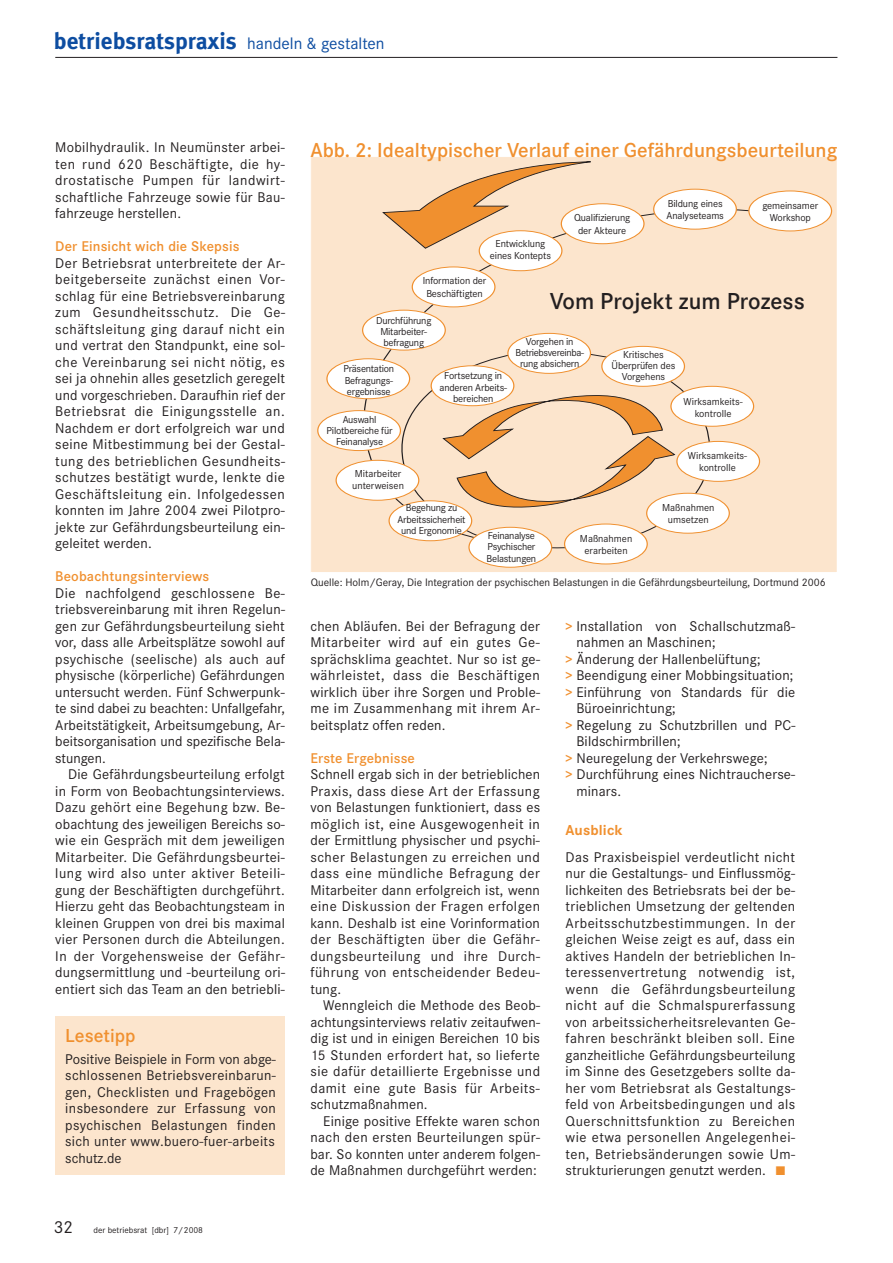
<style>
.page{position:relative;width:893px;height:1263px;background:#fff}
.page>*{position:absolute;margin:0;border:0;box-sizing:border-box;transform-origin:0 0}
.t1{font:600 24px "Corporate S";color:#231f20}
.t2{font:700 23.25px "Meta Plus";color:#0d4da1}
.t3{font:600 21px "Corporate S";color:#f0902f}
.t4{font:600 19.5px "Corporate S";color:#f0902f}
.t5{font:700 15px "Corporate S";letter-spacing:.01em;color:#f0902f}
.t6{font:14.7px/16.5px "Corporate S";letter-spacing:.01em;color:#231f20;text-align:justify}
.t7{font:600 14.7px "Corporate S";letter-spacing:.01em;color:#f0902f}
.t8{font:11.25px "Corporate S";color:#231f20}
.t9{font:10.5px/11.2px "Corporate S";letter-spacing:-.015em;color:#231f20;text-align:center}
.t10{font:9px "Corporate S";color:#231f20}
.s1{font-family:"Corporate S";font-weight:400;font-size:17.25px}
.s2{font-size:18px}
.s3{font-weight:600;font-size:13.95px;color:#f0902f}
.s4{color:#fff}
.s5{color:#f0902f}
</style>
<div class="page">
<div style="left:55px;top:1016px;width:230px;height:158px;background:#fce5cd"></div>
<hr style="left:55px;top:57px;width:782px;height:1px;background:#231f20">
<div style="left:311px;top:157px;width:526px;height:415px;background:#fce5cd"></div>
<svg style="left:453px;top:161px;width:138px;height:28px"></svg>
<svg style="left:318px;top:189px;width:513px;height:378px"></svg>
<div style="left:748px;top:190px;width:84px;height:41px;border:1px solid #f0902f;border-radius:50%"></div>
<div style="left:653px;top:189px;width:84px;height:41px;border:1px solid #f0902f;border-radius:50%"></div>
<div style="left:561px;top:203px;width:83px;height:41px;border:1px solid #f0902f;border-radius:50%"></div>
<div style="left:479px;top:230px;width:83px;height:41px;border:1px solid #f0902f;border-radius:50%"></div>
<div style="left:412px;top:266px;width:83px;height:41px;border:1px solid #f0902f;border-radius:50%"></div>
<div style="left:362px;top:310px;width:84px;height:41px;border:1px solid #f0902f;border-radius:50%"></div>
<div style="left:507px;top:333px;width:84px;height:41px;border:1px solid #f0902f;border-radius:50%"></div>
<div style="left:431px;top:365px;width:83px;height:41px;border:1px solid #f0902f;border-radius:50%"></div>
<div style="left:326px;top:358px;width:84px;height:41px;border:1px solid #f0902f;border-radius:50%"></div>
<div style="left:317px;top:410px;width:84px;height:41px;border:1px solid #f0902f;border-radius:50%"></div>
<div style="left:336px;top:460px;width:83px;height:41px;border:1px solid #f0902f;border-radius:50%"></div>
<div style="left:389px;top:500px;width:83px;height:41px;border:1px solid #f0902f;border-radius:50%"></div>
<div style="left:468px;top:527px;width:84px;height:41px;border:1px solid #f0902f;border-radius:50%"></div>
<div style="left:564px;top:523px;width:84px;height:41px;border:1px solid #f0902f;border-radius:50%"></div>
<div style="left:646px;top:493px;width:84px;height:41px;border:1px solid #f0902f;border-radius:50%"></div>
<div style="left:676px;top:441px;width:84px;height:41px;border:1px solid #f0902f;border-radius:50%"></div>
<div style="left:601px;top:346px;width:84px;height:41px;border:1px solid #f0902f;border-radius:50%"></div>
<div style="left:670px;top:386px;width:84px;height:41px;border:1px solid #f0902f;border-radius:50%"></div>
<h2 class="t2" style="left:54px;top:27px;width:332px">betriebsratspraxis <span class="s1">handeln &amp; gestalten</span></h2>
<p class="t6" style="left:55px;top:139px;width:231px">Mobilhydraulik. In Neumünster arbei&shy;ten rund 620 Beschäftigte, die hy&shy;drostatische Pumpen für landwirt&shy;schaftliche Fahrzeuge sowie für Bau&shy;fahrzeuge herstellen.</p>
<p class="t7" style="left:55px;top:238px;width:186px">Der Einsicht wich die Skepsis</p>
<p class="t6" style="left:55px;top:254px;width:231px">Der Betriebsrat unterbreitete der Ar&shy;beitgeberseite zunächst einen Vor&shy;schlag für eine Betriebsvereinbarung zum Gesundheitsschutz. Die Ge&shy;schäftsleitung ging darauf nicht ein und vertrat den Standpunkt, eine sol&shy;che Vereinbarung sei nicht nötig, es sei ja ohnehin alles gesetzlich geregelt und vorgeschrieben. Daraufhin rief der Betriebsrat die Einigungsstelle an.<br>Nachdem er dort erfolgreich war und seine Mitbestimmung bei der Gestal&shy;tung des betrieblichen Gesundheits&shy;schutzes bestätigt wurde, lenkte die Geschäftsleitung ein. Infolgedessen konnten im Jahre 2004 zwei Pilotpro&shy;jekte zur Gefährdungsbeurteilung ein&shy;geleitet werden.</p>
<p class="t7" style="left:55px;top:568px;width:155px">Beobachtungsinterviews</p>
<p class="t6" style="left:55px;top:584px;width:231px">Die nachfolgend geschlossene Be&shy;triebsvereinbarung mit ihren Regelun&shy;gen zur Gefährdungsbeurteilung sieht vor, dass alle Arbeitsplätze sowohl auf psychische (seelische) als auch auf physische (körperliche) Gefährdungen untersucht werden. Fünf Schwerpunk&shy;te sind dabei zu beachten: Unfallgefahr, Arbeitstätigkeit, Arbeitsumgebung, Ar&shy;beitsorganisation und spezifische Bela&shy;stungen.</p>
<p class="t6" style="left:55px;top:766px;width:231px;text-indent:13px">Die Gefährdungsbeurteilung erfolgt in Form von Beobachtungsinterviews.<br>Dazu gehört eine Begehung bzw. Be&shy;obachtung des jeweiligen Bereichs so&shy;wie ein Gespräch mit dem jeweiligen Mitarbeiter. Die Gefährdungsbeurtei&shy;lung wird also unter aktiver Beteili&shy;gung der Beschäftigten durchgeführt.<br>Hierzu geht das Beobachtungsteam in kleinen Gruppen von drei bis maximal vier Personen durch die Abteilungen.<br>In der Vorgehensweise der Gefähr&shy;dungsermittlung und -beurteilung ori&shy;entiert sich das Team an den betriebli-</p>
<h3 class="t4" style="left:65px;top:1023px;width:72px">Lesetipp</h3>
<p class="t6" style="left:65px;top:1050px;width:212px">Positive Beispiele in Form von abge&shy;schlossenen Betriebsvereinbarun&shy;gen, Checklisten und Fragebögen insbesondere zur Erfassung von psychischen Belastungen finden sich unter www.buero-fuer-arbeits schutz.de</p>
<p class="t10" style="left:54px;top:1224px;width:151px"><span class="s2">32</span> der betriebsrat [dbr] 7/2008</p>
<h3 class="t3" style="left:310px;top:137px;width:528px">Abb. 2: Idealtypischer Verlauf einer Gefährdungsbeurteilung</h3>
<p class="t9" style="left:490px;top:237px;width:63px;line-height:12.8px">Entwicklung eines Kontepts</p>
<p class="t9" style="left:668px;top:197px;width:56px">Bildung eines</p>
<p class="t9" style="left:574px;top:212px;width:58px">Qualifizierung</p>
<p class="t9" style="left:666px;top:210px;width:59px">Analyseteams</p>
<p class="t9" style="left:578px;top:225px;width:50px">der Akteure</p>
<p class="t9" style="left:762px;top:199px;width:57px;line-height:12.8px">gemeinsamer<br>Workshop</p>
<p class="t9" style="left:423px;top:274px;width:65px;line-height:12.8px">Information der<br>Beschäftigten</p>
<p class="t9" style="left:376px;top:314px;width:57px">Durchführung<br>Mitarbeiter&shy;befragung</p>
<p class="t9" style="left:343px;top:363px;width:52px;text-align:left">Präsentation<br>Befragungs&shy;ergebnisse</p>
<p class="t9" style="left:327px;top:413px;width:67px">Auswahl<br>Pilotbereiche für<br>Feinanalyse</p>
<p class="t9" style="left:439px;top:370px;width:69px">Fortsetzung in anderen Arbeits&shy;bereichen</p>
<h1 class="t1" style="left:550px;top:286px;width:257px">Vom Projekt zum Prozess</h1>
<p class="t9" style="left:516px;top:335px;width:70px">Vorgehen in<br>Betriebsvereinba&shy;rung absichern</p>
<p class="t9" style="left:612px;top:349px;width:65px">Kritisches<br>Überprüfen des<br>Vorgehens</p>
<p class="t9" style="left:683px;top:395px;width:61px;line-height:12px">Wirksamkeits&shy;kontrolle</p>
<p class="t9" style="left:352px;top:467px;width:53px;line-height:12px;text-align:left">Mitarbeiter unterweisen</p>
<p class="t9" style="left:398px;top:502px;width:70px">Begehung zu<br>Arbeitssicherheit und Ergonomie</p>
<p class="t9" style="left:487px;top:530px;width:51px;text-align:justify">Feinanalyse Psychischer Belastungen</p>
<p class="t9" style="left:580px;top:532px;width:54px;line-height:12px">Maßnahmen erarbeiten</p>
<p class="t9" style="left:688px;top:450px;width:61px;line-height:12px">Wirksamkeits&shy;kontrolle</p>
<p class="t9" style="left:662px;top:501px;width:54px;line-height:12px">Maßnahmen umsetzen</p>
<p class="t8" style="left:311px;top:576px;width:516px">Quelle: Holm/Geray, Die Integration der psychischen Belastungen in die Gefährdungsbeurteilung, Dortmund 2006</p>
<p class="t6" style="left:310px;top:617px;width:231px">chen Abläufen. Bei der Befragung der Mitarbeiter wird auf ein gutes Ge&shy;sprächsklima geachtet. Nur so ist ge&shy;währleistet, dass die Beschäftigen wirklich über ihre Sorgen und Proble&shy;me im Zusammenhang mit ihrem Ar&shy;beitsplatz offen reden.</p>
<p class="t7" style="left:310px;top:749px;width:106px">Erste Ergebnisse</p>
<p class="t6" style="left:310px;top:766px;width:231px">Schnell ergab sich in der betrieblichen Praxis, dass diese Art der Erfassung von Belastungen funktioniert, dass es möglich ist, eine Ausgewogenheit in der Ermittlung physischer und psychi&shy;scher Belastungen zu erreichen und dass eine mündliche Befragung der Mitarbeiter dann erfolgreich ist, wenn eine Diskussion der Fragen erfolgen kann. Deshalb ist eine Vorinformation der Beschäftigten über die Gefähr&shy;dungsbeurteilung und ihre Durch&shy;führung von entscheidender Bedeu&shy;tung.</p>
<p class="t6" style="left:310px;top:997px;width:231px;text-indent:13px">Wenngleich die Methode des Beob&shy;achtungsinterviews relativ zeitaufwen&shy;dig ist und in einigen Bereichen 10 bis 15 Stunden erfordert hat, so lieferte sie dafür detaillierte Ergebnisse und damit eine gute Basis für Arbeits&shy;schutzmaßnahmen.</p>
<p class="t6" style="left:310px;top:1112px;width:231px;text-indent:13px">Einige positive Effekte waren schon nach den ersten Beurteilungen spür&shy;bar. So konnten unter anderem folgen&shy;de Maßnahmen durchgeführt werden:</p>
<p class="t6" style="left:566px;top:617px;width:231px"><span class="s3">&gt;</span> Installation von Schallschutzmaß-</p>
<p class="t6" style="left:576px;top:634px;width:141px">nahmen an Maschinen;</p>
<p class="t6" style="left:566px;top:650px;width:196px"><span class="s3">&gt;</span> Änderung der Hallenbelüftung;</p>
<p class="t6" style="left:566px;top:667px;width:229px"><span class="s3">&gt;</span> Beendigung einer Mobbingsituation;</p>
<p class="t6" style="left:566px;top:683px;width:231px"><span class="s3">&gt;</span> Einführung von Standards für die</p>
<p class="t6" style="left:576px;top:700px;width:101px">Büroeinrichtung;</p>
<p class="t6" style="left:566px;top:716px;width:231px"><span class="s3">&gt;</span> Regelung zu Schutzbrillen und PC-</p>
<p class="t6" style="left:576px;top:733px;width:106px">Bildschirmbrillen;</p>
<p class="t6" style="left:566px;top:749px;width:203px"><span class="s3">&gt;</span> Neuregelung der Verkehrswege;</p>
<p class="t6" style="left:566px;top:766px;width:231px"><span class="s3">&gt;</span> Durchführung eines Nichtraucherse-</p>
<p class="t6" style="left:576px;top:782px;width:46px">minars.</p>
<p class="t5" style="left:566px;top:821px;width:59px">Ausblick</p>
<p class="t6" style="left:566px;top:848px;width:231px">Das Praxisbeispiel verdeutlicht nicht nur die Gestaltungs- und Einflussmög&shy;lichkeiten des Betriebsrats bei der be&shy;trieblichen Umsetzung der geltenden Arbeitsschutzbestimmungen. In der gleichen Weise zeigt es auf, dass ein aktives Handeln der betrieblichen In&shy;teressenvertretung notwendig ist, wenn die Gefährdungsbeurteilung nicht auf die Schmalspurerfassung von arbeitssicherheitsrelevanten Ge&shy;fahren beschränkt bleiben soll. Eine ganzheitliche Gefährdungsbeurteilung im Sinne des Gesetzgebers sollte da&shy;her vom Betriebsrat als Gestaltungs&shy;feld von Arbeitsbedingungen und als Querschnittsfunktion zu Bereichen wie etwa personellen Angelegenhei&shy;ten, Betriebsänderungen sowie Um&shy;strukturierungen genutzt werden.<span class="s4">■</span><span class="s5">■</span></p>
</div>
